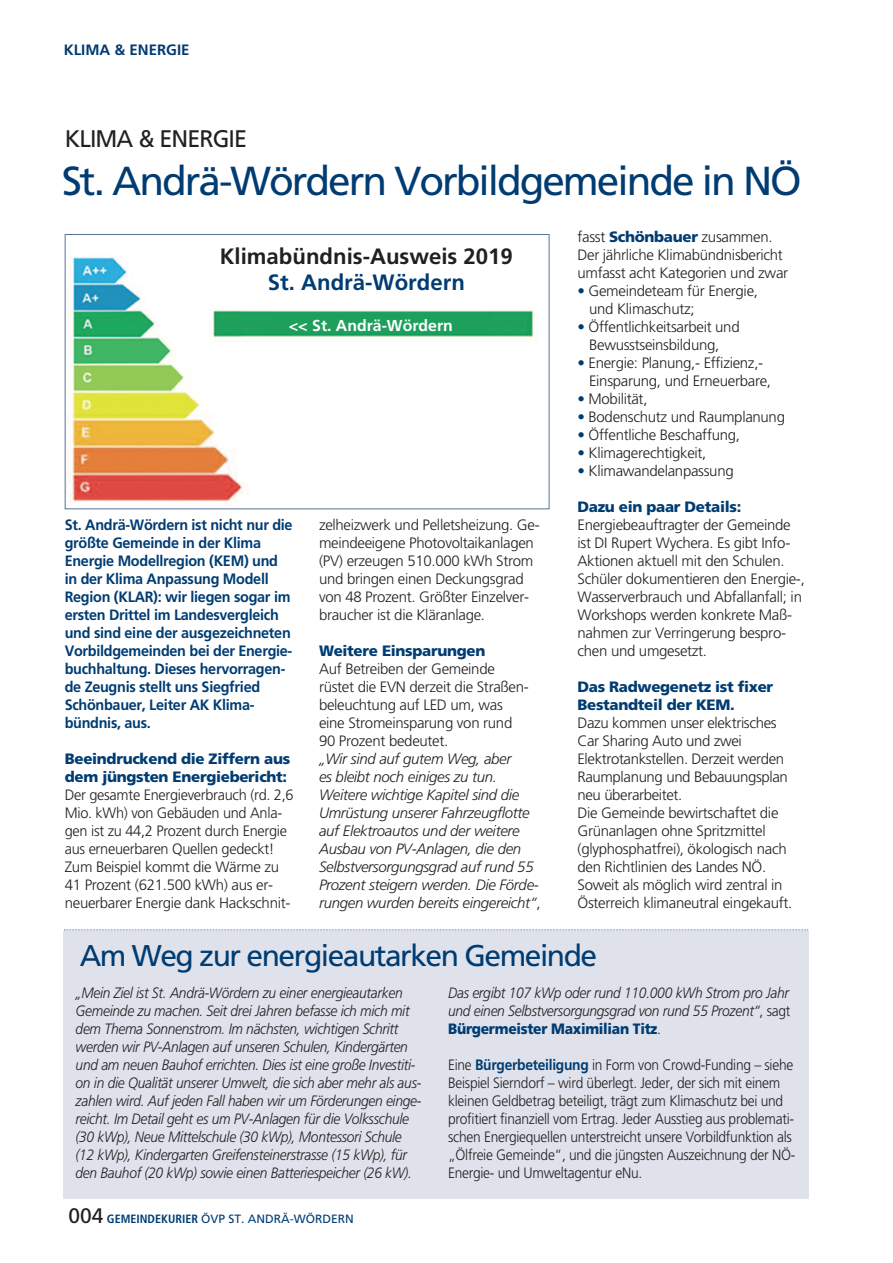
<style>
.page{position:relative;width:893px;height:1263px;background:#fff}
.page>*{position:absolute;margin:0;border:0;box-sizing:border-box;transform-origin:0 0}
.t1{font:40.5px "Frutiger";letter-spacing:-.05em;color:#003c72}
.t2{font:30px "Frutiger";letter-spacing:-.05em;color:#003c72}
.t3{font:24px "Frutiger";letter-spacing:-.04em;color:#231f20}
.t4{font:700 22.2px "Frutiger";color:#231f20}
.t5{font:700 22.2px "Frutiger";color:#003c72}
.t6{font:700 15.9px "Frutiger";color:#fff}
.t7{font:300 15px/18px "Frutiger";letter-spacing:-.02em;color:#231f20}
.t8{font:italic 300 15px/18px "Frutiger";letter-spacing:-.02em;color:#231f20;scale:.92 1}
.t9{font:300 15px/18px "Frutiger";letter-spacing:-.02em;color:#231f20;scale:.92 1}
.t10{font:700 15px/18px "Frutiger";letter-spacing:-.02em;color:#003c72;scale:.96 1}
.t11{font:italic 300 15px/18px "Frutiger";letter-spacing:-.02em;color:#231f20}
.t12{font:900 15px/18px "Frutiger";letter-spacing:-.02em;color:#003c72}
.t13{font:700 15px "Frutiger";color:#003c72}
.t14{font:12px "Frutiger";color:#003c72}
.s1{font-style:normal}
.s2{font-weight:900;color:#003c72}
.s3{color:#003c72}
.s4{font-weight:900;font-style:normal;color:#003c72}
.s5{font-weight:700;color:#003c72}
.s6{font-size:21px;color:#231f20}
.s7{font-weight:700;font-stretch:condensed}
</style>
<div class="page">
<div style="left:64px;top:931px;width:745px;height:268px;background:#dfe2eb"></div>
<img style="left:67px;top:257px;width:469px;height:248px">
<div style="left:65px;top:234px;width:484px;height:275px;border:1px solid #597395"></div>
<svg style="left:64px;top:929px;width:744px;height:1px"></svg>
<p class="t13" style="left:64px;top:44px;width:127px">KLIMA &amp; ENERGIE</p>
<h3 class="t3" style="left:65px;top:129px;width:184px">KLIMA &amp; ENERGIE</h3>
<h1 class="t1" style="left:62px;top:164px;width:741px">St. Andrä-Wördern Vorbildgemeinde in NÖ</h1>
<h3 class="t4" style="left:220px;top:247px;width:295px">Klimabündnis-Ausweis 2019</h3>
<h3 class="t5" style="left:268px;top:274px;width:199px">St. Andrä-Wördern</h3>
<p class="t6" style="left:289px;top:319px;width:166px">&lt;&lt; St. Andrä-Wördern</p>
<p class="t10" style="left:65px;top:517px;width:239px">St. Andrä-Wördern ist nicht nur die größte Gemeinde in der Klima<br>Energie Modellregion (KEM) und in der Klima Anpassung Modell<br>Region (KLAR): wir liegen sogar im ersten Drittel im Landesvergleich und sind eine der ausgezeichneten<br>Vorbildgemeinden bei der Energie&shy;buchhaltung. Dieses hervorragen&shy;de Zeugnis stellt uns Siegfried<br>Schönbauer, Leiter AK Klima&shy;bündnis, aus.</p>
<p class="t12" style="left:65px;top:751px;width:227px">Beeindruckend die Ziffern aus dem jüngsten Energiebericht:</p>
<p class="t7" style="left:65px;top:787px;width:230px">Der gesamte Energieverbrauch (rd. 2,6<br>Mio. kWh) von Gebäuden und Anla&shy;gen ist zu 44,2 Prozent durch Energie aus erneuerbaren Quellen gedeckt!<br>Zum Beispiel kommt die Wärme zu 41 Prozent (621.500 kWh) aus er&shy;neuerbarer Energie dank Hackschnit-</p>
<p class="t7" style="left:319px;top:517px;width:222px">zelheizwerk und Pelletsheizung. Ge&shy;meindeeigene Photovoltaikanlagen (PV) erzeugen 510.000 kWh Strom und bringen einen Deckungsgrad von 48 Prozent. Größter Einzelver&shy;braucher ist die Kläranlage.</p>
<p class="t12" style="left:319px;top:643px;width:168px">Weitere Einsparungen</p>
<p class="t7" style="left:319px;top:661px;width:211px">Auf Betreiben der Gemeinde rüstet die EVN derzeit die Straßen&shy;beleuchtung auf LED um, was eine Stromeinsparung von rund<br>90 Prozent bedeutet.</p>
<p class="t11" style="left:319px;top:751px;width:223px">„Wir sind auf gutem Weg, aber<br>es bleibt noch einiges zu tun.<br>Weitere wichtige Kapitel sind die Umrüstung unserer Fahrzeugflotte auf Elektroautos und der weitere Ausbau von PV-Anlagen, die den Selbstversorgungsgrad auf rund 55<br>Prozent steigern werden. Die Förde&shy;rungen wurden bereits eingereicht“<span class="s1">,</span></p>
<p class="t7" style="left:577px;top:229px;width:212px">fasst <span class="s2">Schönbauer</span> zusammen.<br>Der jährliche Klimabündnisbericht umfasst acht Kategorien und zwar</p>
<p class="t7" style="left:589px;top:283px;width:170px;text-indent:-12px"><span class="s3">•</span> Gemeindeteam für Energie, und Klimaschutz;</p>
<p class="t7" style="left:577px;top:319px;width:164px;text-align:center"><span class="s3">•</span> Öffentlichkeitsarbeit und<br>Bewusstseinsbildung,</p>
<p class="t7" style="left:589px;top:355px;width:183px;text-indent:-12px"><span class="s3">•</span> Energie: Planung,- Effizienz,-<br>Einsparung, und Erneuerbare,</p>
<p class="t7" style="left:577px;top:391px;width:72px"><span class="s3">•</span> Mobilität,</p>
<p class="t7" style="left:577px;top:409px;width:209px"><span class="s3">•</span> Bodenschutz und Raumplanung</p>
<p class="t7" style="left:577px;top:427px;width:164px"><span class="s3">•</span> Öffentliche Beschaffung,</p>
<p class="t7" style="left:577px;top:445px;width:130px"><span class="s3">•</span> Klimagerechtigkeit,</p>
<p class="t7" style="left:577px;top:463px;width:158px"><span class="s3">•</span> Klimawandelanpassung</p>
<p class="t12" style="left:577px;top:499px;width:165px">Dazu ein paar Details:</p>
<p class="t7" style="left:577px;top:517px;width:229px">Energiebeauftragter der Gemeinde ist DI Rupert Wychera. Es gibt Info-Aktionen aktuell mit den Schulen.<br>Schüler dokumentieren den Energie-, Wasserverbrauch und Abfallanfall; in Workshops werden konkrete Maß&shy;nahmen zur Verringerung bespro&shy;chen und umgesetzt.</p>
<p class="t12" style="left:577px;top:679px;width:197px">Das Radwegenetz ist fixer<br>Bestandteil der KEM.</p>
<p class="t7" style="left:577px;top:715px;width:216px">Dazu kommen unser elektrisches<br>Car Sharing Auto und zwei<br>Elektrotankstellen. Derzeit werden<br>Raumplanung und Bebauungsplan neu überarbeitet.<br>Die Gemeinde bewirtschaftet die<br>Grünanlagen ohne Spritzmittel (glyphosphatfrei), ökologisch nach den Richtlinien des Landes NÖ.<br>Soweit als möglich wird zentral in<br>Österreich klimaneutral eingekauft.</p>
<h2 class="t2" style="left:80px;top:944px;width:519px">Am Weg zur energieautarken Gemeinde</h2>
<p class="t8" style="left:76px;top:985px;width:377px">„Mein Ziel ist St. Andrä-Wördern zu einer energieautarken Gemeinde zu machen. Seit drei Jahren befasse ich mich mit dem Thema Sonnenstrom. Im nächsten, wichtigen Schritt werden wir PV-Anlagen auf unseren Schulen, Kindergärten und am neuen Bauhof errichten. Dies ist eine große Investiti&shy;on in die Qualität unserer Umwelt, die sich aber mehr als aus&shy;zahlen wird. Auf jeden Fall haben wir um Förderungen einge&shy;reicht. Im Detail geht es um PV-Anlagen für die Volksschule (30 kWp), Neue Mittelschule (30 kWp), Montessori Schule (12 kWp), Kindergarten Greifensteinerstrasse (15 kWp), für den Bauhof (20 kWp) sowie einen Batteriespeicher (26 kW).</p>
<p class="t8" style="left:448px;top:985px;width:374px;text-align:justify">Das ergibt 107 kWp oder rund 110.000 kWh Strom pro Jahr und einen Selbstversorgungsgrad von rund 55 Prozent“<span class="s1">, sagt </span><span class="s4">Bürgermeister Maximilian Titz</span><span class="s1">.</span></p>
<p class="t9" style="left:448px;top:1057px;width:379px">Eine <span class="s5">Bürgerbeteiligung</span> in Form von Crowd-Funding – siehe Beispiel Sierndorf – wird überlegt. Jeder, der sich mit einem kleinen Geldbetrag beteiligt, trägt zum Klimaschutz bei und profitiert finanziell vom Ertrag. Jeder Ausstieg aus problemati&shy;schen Energiequellen unterstreicht unsere Vorbildfunktion als „Ölfreie Gemeinde“, und die jüngsten Auszeichnung der NÖ-Energie- und Umweltagentur eNu.</p>
<p class="t14" style="left:69px;top:1214px;width:287px"><span class="s6">004</span> <span class="s7">GEMEINDEKURIER</span> ÖVP ST. ANDRÄ-WÖRDERN</p>
</div>
